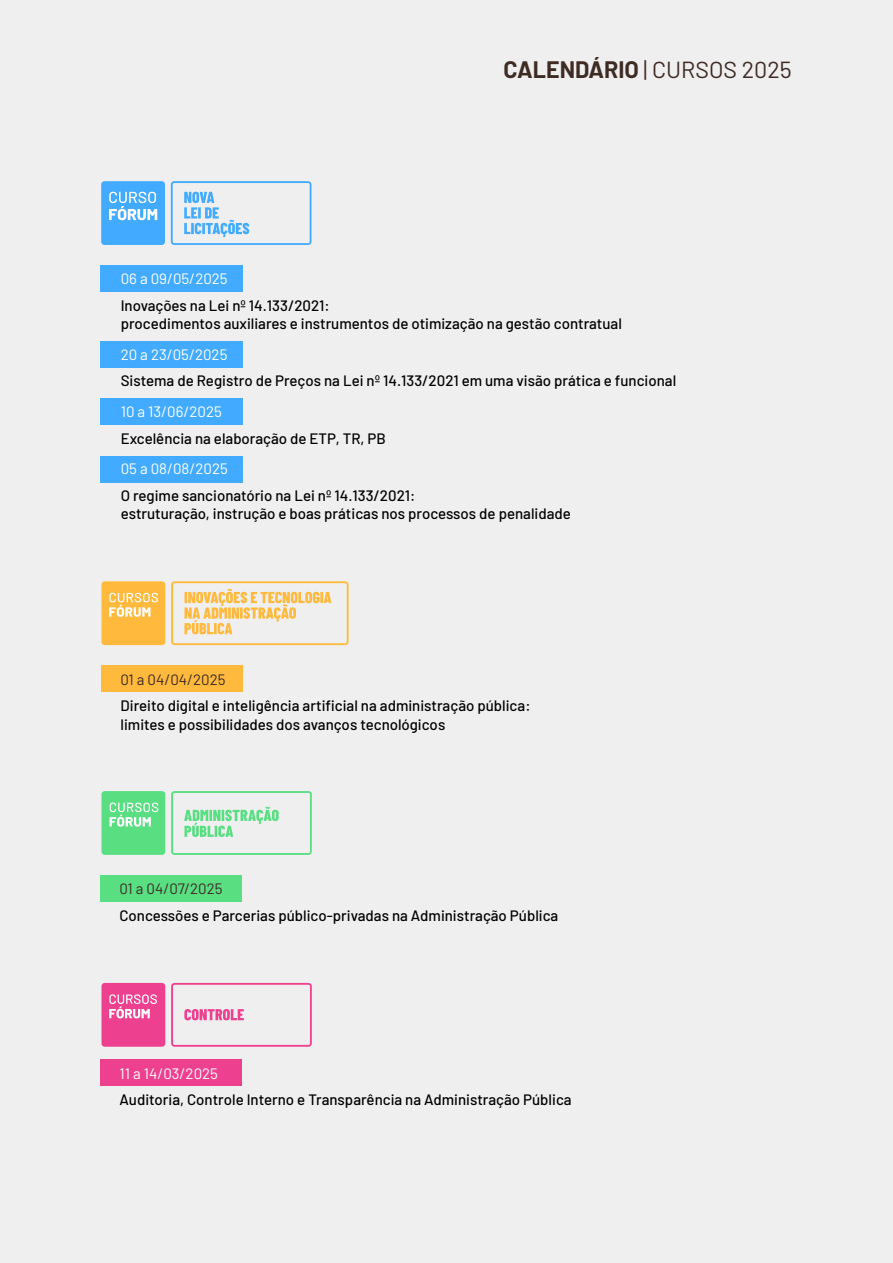
<style>
.page{position:relative;width:893px;height:1263px;background:#efefef}
.page>*{position:absolute;margin:0;border:0;box-sizing:border-box;transform-origin:0 0}
.t1{font:23.25px "Barlow";color:#3e2b24}
.t2{font:500 15px/18px "Barlow";color:#000}
.t3{font:15px "Barlow";color:#fff}
.t4{font:15px "Barlow";color:#3d2b25}
.s1{font-weight:700}
</style>
<div class="page">
<svg style="left:171px;top:181px;width:140px;height:64px"></svg>
<div style="left:101px;top:181px;width:64px;height:64px;background:#42abff;border-radius:3px"></div>
<svg style="left:109px;top:192px;width:48px;height:28px"></svg>
<div style="left:100px;top:265px;width:142px;height:27px;background:#42abff"></div>
<div style="left:100px;top:398px;width:142px;height:27px;background:#42abff"></div>
<div style="left:100px;top:341px;width:142px;height:27px;background:#42abff"></div>
<div style="left:100px;top:456px;width:142px;height:27px;background:#42abff"></div>
<div style="left:100px;top:1059px;width:141px;height:27px;background:#ed408f"></div>
<svg style="left:171px;top:983px;width:141px;height:64px"></svg>
<div style="left:101px;top:983px;width:64px;height:64px;background:#ed408f;border-radius:3px"></div>
<svg style="left:109px;top:994px;width:48px;height:24px"></svg>
<div style="left:101px;top:665px;width:141px;height:27px;background:#ffba3d"></div>
<svg style="left:171px;top:581px;width:178px;height:64px"></svg>
<div style="left:101px;top:581px;width:64px;height:64px;background:#ffba3d;border-radius:3px"></div>
<svg style="left:109px;top:593px;width:49px;height:24px"></svg>
<div style="left:100px;top:875px;width:141px;height:27px;background:#59de82"></div>
<svg style="left:171px;top:791px;width:141px;height:64px"></svg>
<div style="left:101px;top:791px;width:64px;height:64px;background:#59de82;border-radius:3px"></div>
<svg style="left:110px;top:802px;width:48px;height:25px"></svg>
<h1 class="t1" style="left:503px;top:53px;width:290px"><span class="s1">CALENDÁRIO</span> | CURSOS 2025</h1>
<p class="t3" style="left:121px;top:268px;width:108px">06 a 09/05/2025</p>
<p class="t2" style="left:121px;top:295px;width:503px">Inovações na Lei nº 14.133/2021:<br>procedimentos auxiliares e instrumentos de otimização na gestão contratual</p>
<p class="t3" style="left:121px;top:343px;width:108px">20 a 23/05/2025</p>
<p class="t2" style="left:121px;top:371px;width:557px">Sistema de Registro de Preços na Lei nº 14.133/2021 em uma visão prática e funcional</p>
<p class="t3" style="left:121px;top:401px;width:103px">10 a 13/06/2025</p>
<p class="t2" style="left:121px;top:428px;width:267px">Excelência na elaboração de ETP, TR, PB</p>
<p class="t3" style="left:121px;top:458px;width:109px">05 a 08/08/2025</p>
<p class="t2" style="left:121px;top:485px;width:452px">O regime sancionatório na Lei nº 14.133/2021:<br>estruturação, instrução e boas práticas nos processos de penalidade</p>
<p class="t4" style="left:121px;top:669px;width:107px">01 a 04/04/2025</p>
<p class="t2" style="left:121px;top:696px;width:411px">Direito digital e inteligência artificial na administração pública: limites e possibilidades dos avanços tecnológicos</p>
<p class="t4" style="left:119px;top:878px;width:104px">01 a 04/07/2025</p>
<p class="t2" style="left:119px;top:905px;width:440px">Concessões e Parcerias público-privadas na Administração Pública</p>
<p class="t3" style="left:119px;top:1062px;width:100px">11 a 14/03/2025</p>
<p class="t2" style="left:119px;top:1089px;width:454px">Auditoria, Controle Interno e Transparência na Administração Pública</p>
</div>
